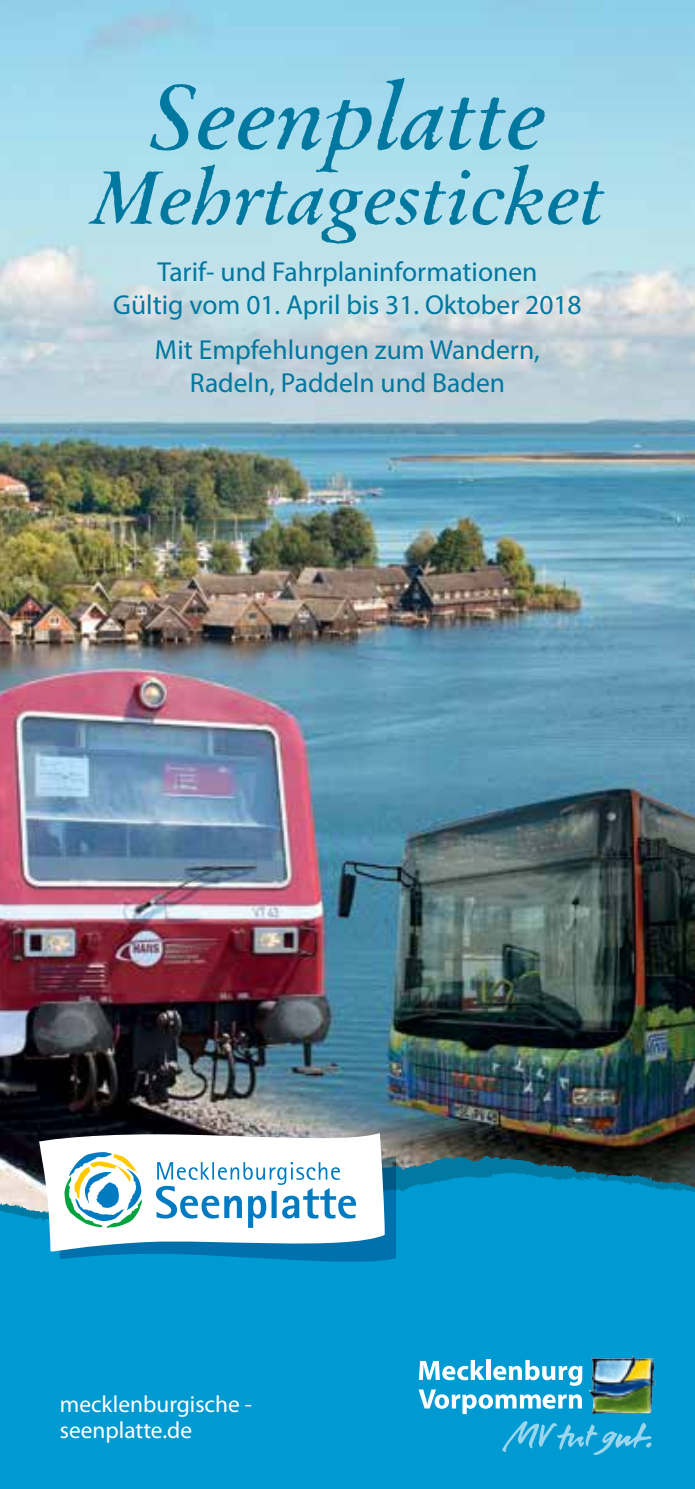
<style>
.page{position:relative;width:695px;height:1489px;background:#fff}
.page>*{position:absolute;margin:0;border:0;box-sizing:border-box;transform-origin:0 0}
.t1{font:italic 700 90px "Garamond Rough";color:#0078a0}
.t2{font:italic 700 75px "Garamond Rough";color:#0078a0}
.t3{font:27.5px/33px "Myriad Pro";color:#0078a0;text-align:center}
.t4{font:23.5px/26px "Myriad Pro";color:#fff}
</style>
<div class="page">
<img style="left:0;top:0;width:694px;height:1155px">
<img style="left:0;top:1155px;width:694px;height:18px">
<div style="left:0;top:1173px;width:694px;height:315px;background:#009ad2"></div>
<svg style="left:39px;top:1132px;width:347px;height:120px"></svg>
<svg style="left:55px;top:1145px;width:341px;height:118px"></svg>
<svg style="left:502px;top:1420px;width:149px;height:34px;background:#25a8d8"></svg>
<img style="left:617px;top:1355px;width:15px;height:3px">
<svg style="left:418px;top:1359px;width:164px;height:54px"></svg>
<h1 class="t1" style="left:150px;top:62px;width:396px">Seenplatte</h1>
<h2 class="t2" style="left:91px;top:151px;width:514px">Mehrtagesticket</h2>
<p class="t3" style="left:113px;top:254px;width:470px">Tarif- und Fahrplaninformationen<br>Gültig vom 01. April bis 31. Oktober 2018</p>
<p class="t3" style="left:155px;top:332px;width:386px">Mit Empfehlungen zum Wandern,<br>Radeln, Paddeln und Baden</p>
<p class="t4" style="left:60px;top:1390px;width:194px">mecklenburgische - seenplatte.de</p>
</div>
